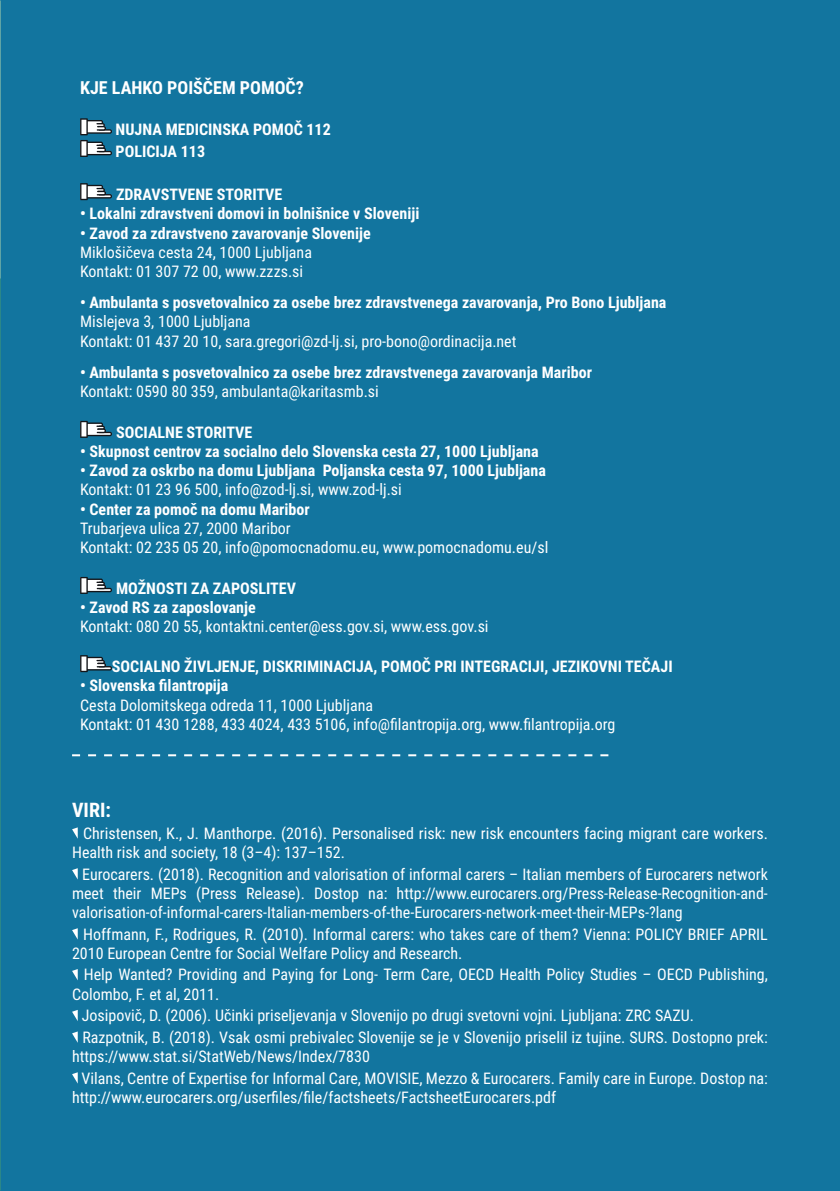
<style>
.page{position:relative;width:840px;height:1191px;background:#fff}
.page>*{position:absolute;margin:0;border:0;box-sizing:border-box;transform-origin:0 0}
.t1{font:700 20px "Roboto Condensed";color:#fff}
.t2{font:700 18px "Roboto Condensed";color:#fff}
.t3{font:16px/19.2px "Roboto Condensed";color:#fff}
.t4{font:700 16px/21.6px "Roboto Condensed";color:#fff}
</style>
<div class="page">
<div style="left:0;top:0;width:839px;height:1191px;background:#12759f"></div>
<svg style="left:80px;top:118px;width:32px;height:39px"></svg>
<svg style="left:80px;top:183px;width:32px;height:17px"></svg>
<svg style="left:80px;top:421px;width:32px;height:17px"></svg>
<svg style="left:80px;top:577px;width:32px;height:17px"></svg>
<svg style="left:80px;top:655px;width:32px;height:17px"></svg>
<svg style="left:72px;top:827px;width:6px;height:11px"></svg>
<svg style="left:72px;top:868px;width:6px;height:11px"></svg>
<svg style="left:72px;top:928px;width:6px;height:11px"></svg>
<svg style="left:72px;top:969px;width:6px;height:11px"></svg>
<svg style="left:72px;top:1010px;width:6px;height:11px"></svg>
<svg style="left:72px;top:1031px;width:6px;height:11px"></svg>
<svg style="left:72px;top:1072px;width:6px;height:11px"></svg>
<svg style="left:72px;top:754px;width:536px;height:2px"></svg>
<p class="t2" style="left:80px;top:74px;width:225px">KJE LAHKO POIŠČEM POMOČ?</p>
<p class="t4" style="left:116px;top:118px;width:216px">NUJNA MEDICINSKA POMOČ 112<br>POLICIJA 113</p>
<p class="t4" style="left:116px;top:183px;width:168px">ZDRAVSTVENE STORITVE</p>
<p class="t4" style="left:80px;top:202px;width:340px">• Lokalni zdravstveni domovi in bolnišnice v Sloveniji</p>
<p class="t4" style="left:80px;top:221px;width:292px">• Zavod za zdravstveno zavarovanje Slovenije</p>
<p class="t3" style="left:80px;top:242px;width:233px">Miklošičeva cesta 24, 1000 Ljubljana<br>Kontakt: 01 307 72 00, www.zzzs.si</p>
<p class="t4" style="left:80px;top:291px;width:587px">• Ambulanta s posvetovalnico za osebe brez zdravstvenega zavarovanja, Pro Bono Ljubljana</p>
<p class="t3" style="left:80px;top:311px;width:437px">Mislejeva 3, 1000 Ljubljana<br>Kontakt: 01 437 20 10, sara.gregori@zd-lj.si, pro-bono@ordinacija.net</p>
<p class="t4" style="left:80px;top:361px;width:513px">• Ambulanta s posvetovalnico za osebe brez zdravstvenega zavarovanja Maribor</p>
<p class="t3" style="left:80px;top:381px;width:300px">Kontakt: 0590 80 359, ambulanta@karitasmb.si</p>
<p class="t4" style="left:116px;top:421px;width:138px">SOCIALNE STORITVE</p>
<p class="t4" style="left:80px;top:440px;width:460px">• Skupnost centrov za socialno delo Slovenska cesta 27, 1000 Ljubljana</p>
<p class="t4" style="left:80px;top:459px;width:467px">• Zavod za oskrbo na domu Ljubljana Poljanska cesta 97, 1000 Ljubljana</p>
<p class="t3" style="left:80px;top:479px;width:323px">Kontakt: 01 23 96 500, info@zod-lj.si, www.zod-lj.si</p>
<p class="t4" style="left:80px;top:497px;width:231px">• Center za pomoč na domu Maribor</p>
<p class="t3" style="left:80px;top:518px;width:469px">Trubarjeva ulica 27, 2000 Maribor<br>Kontakt: 02 235 05 20, info@pomocnadomu.eu, www.pomocnadomu.eu/sl</p>
<p class="t4" style="left:116px;top:577px;width:181px">MOŽNOSTI ZA ZAPOSLITEV</p>
<p class="t4" style="left:80px;top:596px;width:177px">• Zavod RS za zaposlovanje</p>
<p class="t3" style="left:80px;top:616px;width:410px">Kontakt: 080 20 55, kontaktni.center@ess.gov.si, www.ess.gov.si</p>
<p class="t4" style="left:112px;top:655px;width:562px">SOCIALNO ŽIVLJENJE, DISKRIMINACIJA, POMOČ PRI INTEGRACIJI, JEZIKOVNI TEČAJI</p>
<p class="t4" style="left:80px;top:674px;width:150px">• Slovenska filantropija</p>
<p class="t3" style="left:80px;top:694px;width:536px">Cesta Dolomitskega odreda 11, 1000 Ljubljana<br>Kontakt: 01 430 1288, 433 4024, 433 5106, info@filantropija.org, www.filantropija.org</p>
<p class="t1" style="left:72px;top:796px;width:40px">VIRI:</p>
<p class="t3" style="left:72px;top:823px;width:697px;text-indent:11px">Christensen, K., J. Manthorpe. (2016). Personalised risk: new risk encounters facing migrant care workers.<br>Health risk and society, 18 (3–4): 137–152.</p>
<p class="t3" style="left:72px;top:863px;width:697px;text-align:justify;text-indent:10px">Eurocarers. (2018). Recognition and valorisation of informal carers – Italian members of Eurocarers network meet their MEPs (Press Release). Dostop na: http://www.eurocarers.org/Press-Release-Recognition-and&shy;valorisation-of-informal-carers-Italian-members-of-the-Eurocarers-network-meet-their-MEPs-?lang</p>
<p class="t3" style="left:72px;top:923px;width:697px;text-indent:11px">Hoffmann, F., Rodrigues, R. (2010). Informal carers: who takes care of them? Vienna: POLICY BRIEF APRIL<br>2010 European Centre for Social Welfare Policy and Research.</p>
<p class="t3" style="left:72px;top:964px;width:697px;text-indent:12px">Help Wanted? Providing and Paying for Long- Term Care, OECD Health Policy Studies – OECD Publishing,<br>Colombo, F. et al, 2011.</p>
<p class="t3" style="left:82px;top:1004px;width:687px;line-height:21.6px">Josipovič, D. (2006). Učinki priseljevanja v Slovenijo po drugi svetovni vojni. Ljubljana: ZRC SAZU.<br>Razpotnik, B. (2018). Vsak osmi prebivalec Slovenije se je v Slovenijo priselil iz tujine. SURS. Dostopno prek:</p>
<p class="t3" style="left:82px;top:1045px;width:687px;line-height:21.6px;text-indent:-10px">https://www.stat.si/StatWeb/News/Index/7830<br>Vilans, Centre of Expertise for Informal Care, MOVISIE, Mezzo &amp; Eurocarers. Family care in Europe. Dostop na:</p>
<p class="t3" style="left:72px;top:1087px;width:485px">http://www.eurocarers.org/userfiles/file/factsheets/FactsheetEurocarers.pdf</p>
</div>
